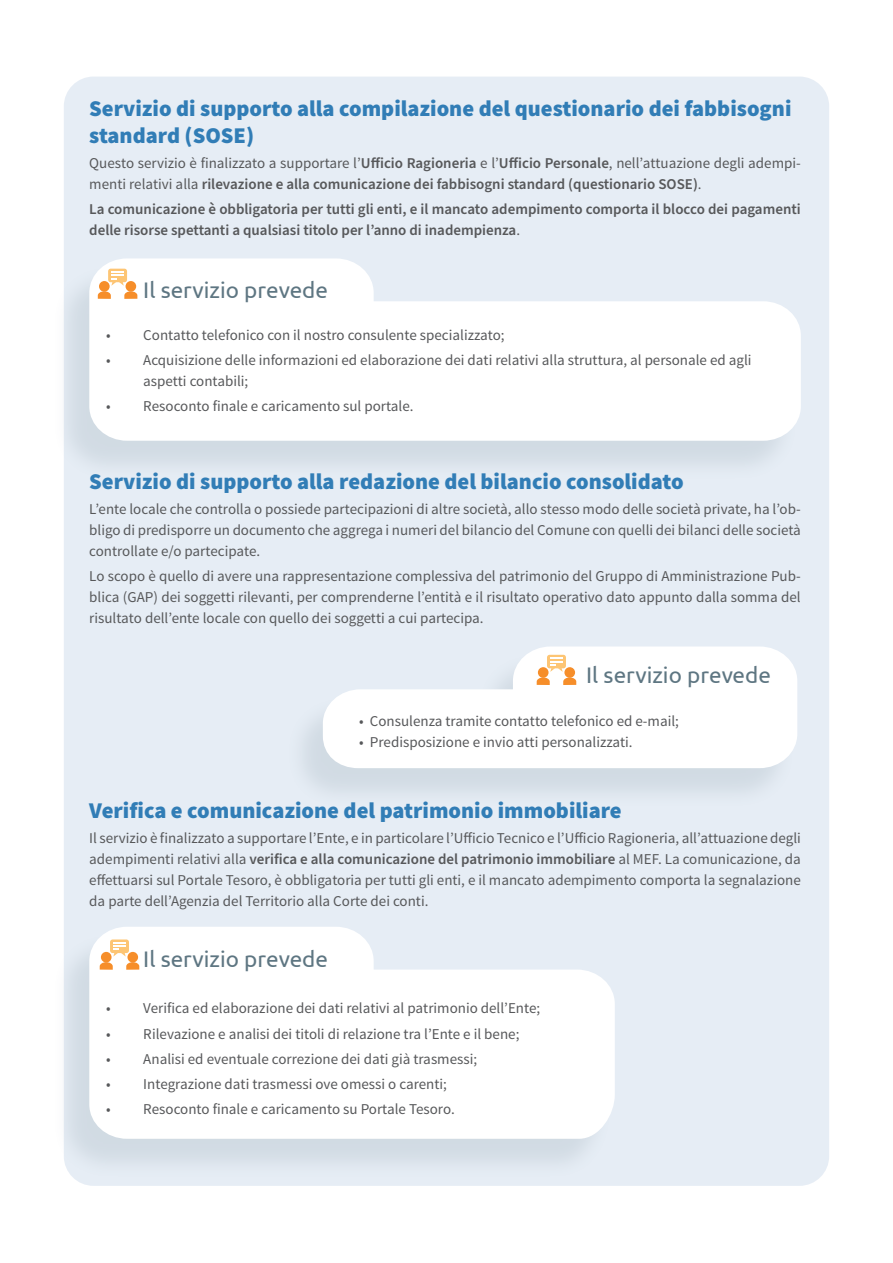
<style>
.page{position:relative;width:893px;height:1263px;background:#fff}
.page>*{position:absolute;margin:0;border:0;box-sizing:border-box;transform-origin:0 0}
.Nome_prodotto_-_2022{font:900 22.5px/27px "Source Sans Pro";color:#317db6}
.IL_SERVIZIO_PREVEDE{font:22.5px "Ubuntu";color:#5e7682}
.testo_prodotto{font:15px/21px "Source Sans Pro";color:#57585a;text-align:justify}
.Il_servizio_prevede{font:15px/21px "Source Sans Pro";color:#57585a}
.testo_prodotto-2{font:600 15px/21px "Source Sans Pro";color:#57585a}
.s1{font-weight:400}
.s2{font-weight:600}
</style>
<div class="page">
<div style="left:64px;top:77px;width:765px;height:1109px;background:#e6edf5;border-radius:30px"></div>
<div style="left:286px;top:653px;width:509px;height:156px;background:#5e7682;opacity:.15"></div>
<svg style="left:323px;top:646px;width:474px;height:122px;fill:#fff"></svg>
<div style="left:53px;top:933px;width:560px;height:246px;background:#5e7682;opacity:.15"></div>
<svg style="left:89px;top:927px;width:526px;height:212px;background:#fcfcfd"></svg>
<div style="left:53px;top:265px;width:745px;height:216px;background:#5e7682;opacity:.15"></div>
<svg style="left:89px;top:258px;width:712px;height:183px;fill:#fff"></svg>
<svg style="left:108px;top:269px;width:19px;height:13px"></svg>
<svg style="left:98px;top:272px;width:39px;height:27px"></svg>
<div style="left:101px;top:952px;width:11px;height:10px;background:#f68e2a;border-radius:50%"></div>
<svg style="left:100px;top:962px;width:13px;height:8px"></svg>
<div style="left:127px;top:952px;width:11px;height:10px;background:#f68e2a;border-radius:50%"></div>
<svg style="left:126px;top:962px;width:13px;height:8px"></svg>
<div style="left:110px;top:939px;width:19px;height:14px;background:#fdc574;border-radius:3px"></div>
<svg style="left:113px;top:942px;width:13px;height:14px"></svg>
<svg style="left:547px;top:655px;width:19px;height:13px"></svg>
<svg style="left:537px;top:658px;width:39px;height:27px"></svg>
<p class="Nome_prodotto_-_2022" style="left:89px;top:94px;width:704px">Servizio di supporto alla compilazione del questionario dei fabbisogni standard (SOSE)</p>
<p class="testo_prodotto-2" style="left:89px;top:153px;width:713px"><span class="s1">Questo servizio è finalizzato a supportare l’</span>Ufficio Ragioneria <span class="s1">e l’</span>Ufficio Personale<span class="s1">, nell’attuazione degli adempi&shy;menti relativi alla</span> rilevazione e alla comunicazione dei fabbisogni standard (questionario SOSE)<span class="s1">.</span></p>
<p class="testo_prodotto-2" style="left:89px;top:199px;width:713px">La comunicazione è obbligatoria per tutti gli enti, e il mancato adempimento comporta il blocco dei pagamenti delle risorse spettanti a qualsiasi titolo per l’anno di inadempienza<span class="s1">.</span></p>
<p class="IL_SERVIZIO_PREVEDE" style="left:143px;top:276px;width:186px">Il servizio prevede</p>
<p class="Il_servizio_prevede" style="left:106px;top:324px;width:400px">• Contatto telefonico con il nostro consulente specializzato;</p>
<p class="Il_servizio_prevede" style="left:143px;top:350px;width:610px;text-indent:-37px">• Acquisizione delle informazioni ed elaborazione dei dati relativi alla struttura, al personale ed agli aspetti contabili;</p>
<p class="Il_servizio_prevede" style="left:106px;top:396px;width:309px">• Resoconto finale e caricamento sul portale.</p>
<p class="Nome_prodotto_-_2022" style="left:89px;top:467px;width:596px">Servizio di supporto alla redazione del bilancio consolidato</p>
<p class="testo_prodotto" style="left:89px;top:499px;width:713px">L’ente locale che controlla o possiede partecipazioni di altre società, allo stesso modo delle società private, ha l’ob&shy;bligo di predisporre un documento che aggrega i numeri del bilancio del Comune con quelli dei bilanci delle società controllate e/o partecipate.</p>
<p class="testo_prodotto" style="left:89px;top:566px;width:713px">Lo scopo è quello di avere una rappresentazione complessiva del patrimonio del Gruppo di Amministrazione Pub&shy;blica (GAP) dei soggetti rilevanti, per comprenderne l’entità e il risultato operativo dato appunto dalla somma del risultato dell’ente locale con quello dei soggetti a cui partecipa.</p>
<p class="IL_SERVIZIO_PREVEDE" style="left:586px;top:661px;width:186px">Il servizio prevede</p>
<p class="Il_servizio_prevede" style="left:359px;top:711px;width:321px">• Consulenza tramite contatto telefonico ed e-mail;</p>
<p class="Il_servizio_prevede" style="left:359px;top:732px;width:275px">• Predisposizione e invio atti personalizzati.</p>
<p class="Nome_prodotto_-_2022" style="left:89px;top:796px;width:534px">Verifica e comunicazione del patrimonio immobiliare</p>
<p class="testo_prodotto" style="left:89px;top:827px;width:713px">Il servizio è finalizzato a supportare l’Ente, e in particolare l’Ufficio Tecnico e l’Ufficio Ragioneria, all’attuazione degli adempimenti relativi alla <span class="s2">verifica e alla comunicazione del patrimonio immobiliare</span> al MEF. La comunicazione, da effettuarsi sul Portale Tesoro, è obbligatoria per tutti gli enti, e il mancato adempimento comporta la segnalazione da parte dell’Agenzia del Territorio alla Corte dei conti.</p>
<p class="IL_SERVIZIO_PREVEDE" style="left:143px;top:945px;width:186px">Il servizio prevede</p>
<p class="Il_servizio_prevede" style="left:106px;top:998px;width:435px">• Verifica ed elaborazione dei dati relativi al patrimonio dell’Ente;</p>
<p class="Il_servizio_prevede" style="left:106px;top:1023px;width:415px">• Rilevazione e analisi dei titoli di relazione tra l’Ente e il bene;</p>
<p class="Il_servizio_prevede" style="left:106px;top:1048px;width:372px">• Analisi ed eventuale correzione dei dati già trasmessi;</p>
<p class="Il_servizio_prevede" style="left:106px;top:1074px;width:342px">• Integrazione dati trasmessi ove omessi o carenti;</p>
<p class="Il_servizio_prevede" style="left:106px;top:1099px;width:350px">• Resoconto finale e caricamento su Portale Tesoro.</p>
</div>
